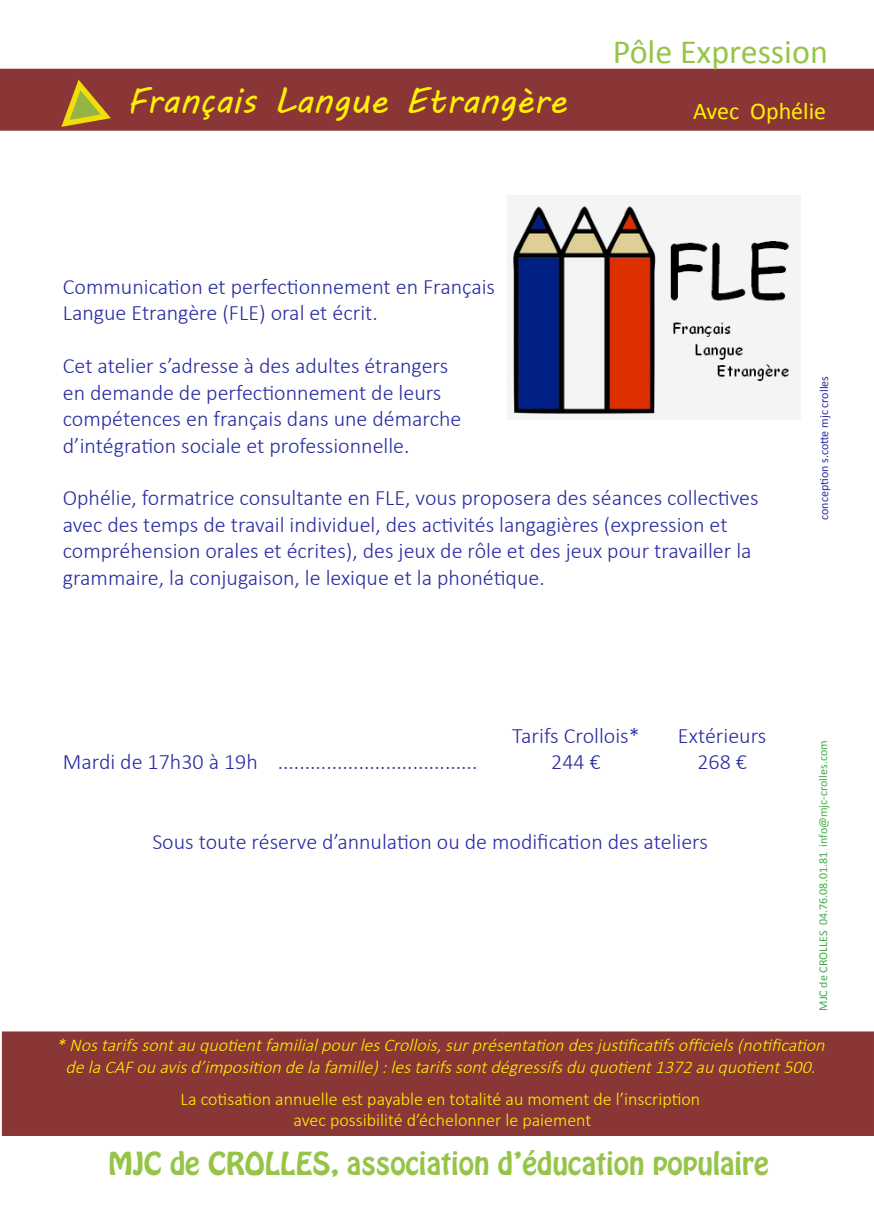
<style>
.page{position:relative;width:874px;height:1225px;background:#fff}
.page>*{position:absolute;margin:0;border:0;box-sizing:border-box;transform-origin:0 0}
.t1{font:36px "MV Boli";color:#fff101}
.t2{font:34px "Calibri";color:#95c447}
.t3{font:28px "Hobo Std";color:#95c447}
.t4{font:24px "Calibri";color:#fff101}
.t5{font:300 22px/26.4px "Calibri";color:#292ba2}
.t6{font:italic 300 18px/21.6px "Calibri";color:#fff101;text-align:center}
.t7{font:300 18px/21.6px "Calibri";color:#fff101;text-align:center}
.t8{font:12px "Calibri";color:#40ae49}
.t9{font:12px "Calibri";color:#292ba2}
</style>
<div class="page">
<div style="left:0;top:69px;width:873px;height:62px;background:#8a3636"></div>
<svg style="left:57px;top:77px;width:56px;height:52px;background:#a36e2d"></svg>
<div style="left:2px;top:1031px;width:871px;height:105px;background:#8a3636;border:2px solid #7d2020"></div>
<img style="left:507px;top:196px;width:292px;height:223px">
<p class="t1" style="left:127px;top:76px;width:441px">Français Langue Etrangère</p>
<p class="t2" style="left:612px;top:30px;width:216px">Pôle Expression</p>
<p class="t4" style="left:692px;top:96px;width:134px">Avec Ophélie</p>
<p class="t5" style="left:63px;top:273px;width:433px">Communication et perfectionnement en Français<br>Langue Etrangère (FLE) oral et écrit.</p>
<p class="t5" style="left:63px;top:352px;width:400px">Cet atelier s’adresse à des adultes étrangers en demande de perfectionnement de leurs compétences en français dans une démarche d’intégration sociale et professionnelle.</p>
<p class="t5" style="left:63px;top:484px;width:697px">Ophélie, formatrice consultante en FLE, vous proposera des séances collectives avec des temps de travail individuel, des activités langagières (expression et compréhension orales et écrites), des jeux de rôle et des jeux pour travailler la grammaire, la conjugaison, le lexique et la phonétique.</p>
<p class="t9" style="left:816px;top:520px;width:145px;rotate:-90deg">conception s.cotte mjc crolles</p>
<p class="t5" style="left:512px;top:722px;width:129px">Tarifs Crollois*</p>
<p class="t5" style="left:677px;top:722px;width:90px">Extérieurs</p>
<p class="t8" style="left:815px;top:1010px;width:272px;rotate:-90deg">MJC de CROLLES 04.76.08.01.81 info@mjc-crolles.com</p>
<p class="t6" style="left:56px;top:1034px;width:774px">*NostarifssontauquotientfamilialpourlesCrollois,surprésentationdesjustificatifsofficiels(notification delaCAFouavisd’impositiondelafamille):lestarifssontdégressifsduquotient1372auquotient500.</p>
<p class="t7" style="left:180px;top:1087px;width:521px">La cotisation annuelle est payable en totalité au moment de l’inscription avec possibilité d’échelonner le paiement</p>
<p class="t3" style="left:108px;top:1143px;width:661px">MJC de CROLLES, association d’éducation populaire</p>
<p class="t5" style="left:63px;top:748px;width:416px">Mardi de 17h30 à 19h .....................................</p>
<p class="t5" style="left:551px;top:748px;width:51px">244 €</p>
<p class="t5" style="left:697px;top:748px;width:51px">268 €</p>
<p class="t5" style="left:152px;top:828px;width:557px">Sous toute réserve d’annulation ou de modification des ateliers</p>
</div>
